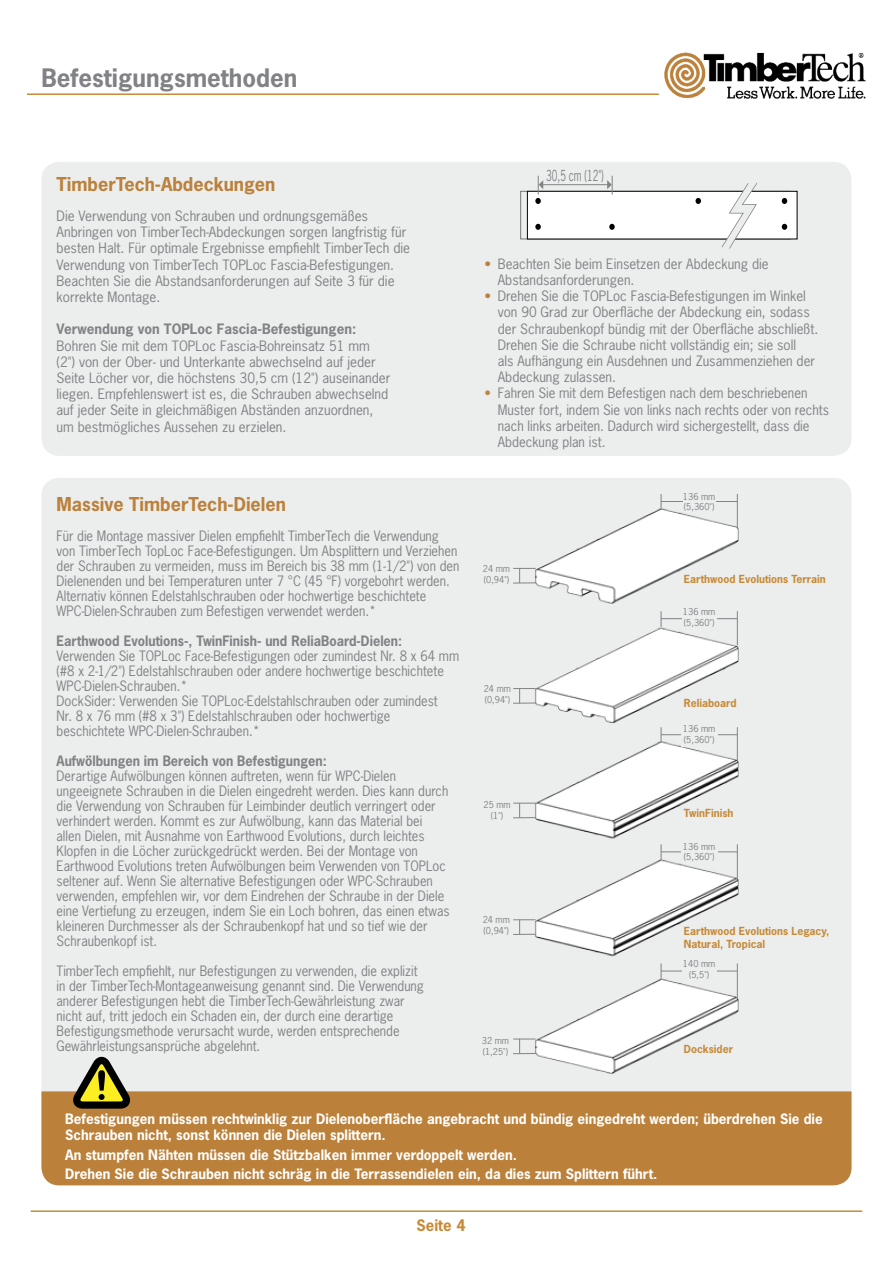
<style>
.page{position:relative;width:893px;height:1263px;background:#fff}
.page>*{position:absolute;margin:0;border:0;box-sizing:border-box;transform-origin:0 0}
.t1{font:700 24px "News Gothic Std";color:#808285}
.t2{font:700 18px "News Gothic Std";color:#bb813b}
.t3{font:700 15px "News Gothic Std";color:#c68a37}
.t4{font:14.25px "News Gothic Std";color:#808285;scale:.69 1}
.t5{font:13.5px/15px "News Gothic Std";color:#808285;scale:.95 1}
.t6{font:13.5px/16.2px "News Gothic Std";color:#808285}
.t7{font:700 13.5px/16.2px "News Gothic Std";color:#fff}
.t8{font:700 13.5px "News Gothic Std";color:#808285;scale:.95 1}
.t9{font:700 13.5px "News Gothic Std";color:#808285}
.t10{font:700 10.5px/12.6px "News Gothic Std";color:#c68a37}
.t11{font:9px/10.8px "News Gothic Std";color:#808285}
.s1{color:#bb813b}
.s2{color:#bc8841}
</style>
<div class="page">
<hr style="left:27px;top:93px;width:632px;height:2px;background:#c68a37">
<hr style="left:31px;top:1210px;width:831px;height:2px;background:#c68a37">
<img style="left:664px;top:53px;width:201px;height:45px">
<div style="left:41px;top:478px;width:810px;height:707px;background:#eceded;border-radius:18px"></div>
<div style="left:41px;top:162px;width:810px;height:294px;background:#eceded"></div>
<img style="left:521px;top:494px;width:218px;height:110px">
<svg style="left:661px;top:494px;width:1px;height:16px"></svg>
<hr style="left:737px;top:494px;width:1px;height:34px;background:#808285">
<hr style="left:661px;top:501px;width:76px;height:1px;background:#808285">
<div style="left:683px;top:493px;width:33px;height:19px;background:#eceded"></div>
<svg style="left:513px;top:568px;width:23px;height:16px"></svg>
<img style="left:535px;top:611px;width:204px;height:117px">
<svg style="left:513px;top:688px;width:23px;height:16px"></svg>
<svg style="left:661px;top:611px;width:1px;height:16px"></svg>
<hr style="left:737px;top:611px;width:1px;height:34px;background:#808285">
<hr style="left:661px;top:618px;width:76px;height:1px;background:#808285">
<div style="left:682px;top:608px;width:34px;height:23px;background:#eceded"></div>
<img style="left:521px;top:728px;width:218px;height:105px">
<svg style="left:513px;top:803px;width:23px;height:15px"></svg>
<svg style="left:661px;top:727px;width:1px;height:16px"></svg>
<hr style="left:737px;top:727px;width:1px;height:34px;background:#808285">
<hr style="left:661px;top:734px;width:76px;height:1px;background:#808285">
<div style="left:681px;top:725px;width:37px;height:21px;background:#eceded"></div>
<img style="left:535px;top:833px;width:204px;height:124px">
<svg style="left:513px;top:919px;width:23px;height:16px"></svg>
<svg style="left:661px;top:844px;width:1px;height:16px"></svg>
<hr style="left:737px;top:844px;width:1px;height:34px;background:#808285">
<hr style="left:661px;top:852px;width:76px;height:1px;background:#808285">
<div style="left:681px;top:842px;width:37px;height:21px;background:#eceded"></div>
<img style="left:521px;top:963px;width:218px;height:111px">
<svg style="left:513px;top:1039px;width:23px;height:15px"></svg>
<svg style="left:661px;top:963px;width:1px;height:16px"></svg>
<hr style="left:737px;top:963px;width:1px;height:35px;background:#808285">
<hr style="left:661px;top:971px;width:76px;height:1px;background:#808285">
<div style="left:682px;top:960px;width:34px;height:23px;background:#eceded"></div>
<div style="left:41px;top:1091px;width:810px;height:94px;background:#bb813b"></div>
<svg style="left:70px;top:1056px;width:68px;height:56px"></svg>
<div style="left:527px;top:191px;width:270px;height:48px;background:#fff"></div>
<div style="left:527px;top:191px;width:270px;height:48px;border:1px solid #000"></div>
<svg style="left:535px;top:224px;width:6px;height:6px"></svg>
<svg style="left:609px;top:224px;width:6px;height:6px"></svg>
<svg style="left:535px;top:176px;width:8px;height:28px"></svg>
<svg style="left:607px;top:176px;width:6px;height:19px"></svg>
<hr style="left:541px;top:184px;width:68px;height:1px;background:#808285">
<svg style="left:695px;top:198px;width:6px;height:6px"></svg>
<svg style="left:782px;top:198px;width:5px;height:6px"></svg>
<svg style="left:782px;top:224px;width:5px;height:6px"></svg>
<svg style="left:720px;top:179px;width:39px;height:72px"></svg>
<h1 class="t1" style="left:41px;top:62px;width:257px">Befestigungsmethoden</h1>
<h2 class="t2" style="left:57px;top:173px;width:220px">TimberTech-Abdeckungen</h2>
<p class="t6" style="left:57px;top:208px;width:355px">Die Verwendung von Schrauben und ordnungsgemäßes Anbringen von TimberTech-Abdeckungen sorgen langfristig für besten Halt. Für optimale Ergebnisse empfiehlt TimberTech die Verwendung von TimberTech TOPLoc Fascia-Befestigungen.<br>Beachten Sie die Abstandsanforderungen auf Seite 3 für die korrekte Montage.</p>
<p class="t9" style="left:57px;top:320px;width:301px">Verwendung von TOPLoc Fascia-Befestigungen:</p>
<p class="t6" style="left:57px;top:337px;width:336px">Bohren Sie mit dem TOPLoc Fascia-Bohreinsatz 51 mm (2") von der Ober- und Unterkante abwechselnd auf jeder Seite Löcher vor, die höchstens 30,5 cm (12") auseinander liegen. Empfehlenswert ist es, die Schrauben abwechselnd auf jeder Seite in gleichmäßigen Abständen anzuordnen, um bestmögliches Aussehen zu erzielen.</p>
<h2 class="t2" style="left:57px;top:493px;width:231px">Massive TimberTech-Dielen</h2>
<p class="t5" style="left:57px;top:529px;width:425px">Für die Montage massiver Dielen empfiehlt TimberTech die Verwendung von TimberTech TopLoc Face-Befestigungen. Um Absplittern und Verziehen der Schrauben zu vermeiden, muss im Bereich bis 38 mm (1-1/2") von den Dielenenden und bei Temperaturen unter 7 °C (45 °F) vorgebohrt werden.<br>Alternativ können Edelstahlschrauben oder hochwertige beschichtete WPC‑Dielen-Schrauben zum Befestigen verwendet werden.*</p>
<p class="t8" style="left:57px;top:632px;width:365px">Earthwood Evolutions-, TwinFinish- und ReliaBoard-Dielen:</p>
<p class="t5" style="left:57px;top:649px;width:425px">Verwenden Sie TOPLoc Face-Befestigungen oder zumindest Nr. 8 x 64 mm (#8 x 2-1/2") Edelstahlschrauben oder andere hochwertige beschichtete WPC-Dielen-Schrauben.*<br>DockSider: Verwenden Sie TOPLoc-Edelstahlschrauben oder zumindest<br>Nr. 8 x 76 mm (#8 x 3") Edelstahlschrauben oder hochwertige beschichtete WPC-Dielen-Schrauben.*</p>
<p class="t8" style="left:57px;top:752px;width:286px">Aufwölbungen im Bereich von Befestigungen:</p>
<p class="t5" style="left:57px;top:769px;width:415px">Derartige Aufwölbungen können auftreten, wenn für WPC-Dielen ungeeignete Schrauben in die Dielen eingedreht werden. Dies kann durch die Verwendung von Schrauben für Leimbinder deutlich verringert oder verhindert werden. Kommt es zur Aufwölbung, kann das Material bei allen Dielen, mit Ausnahme von Earthwood Evolutions, durch leichtes Klopfen in die Löcher zurückgedrückt werden. Bei der Montage von Earthwood Evolutions treten Aufwölbungen beim Verwenden von TOPLoc seltener auf. Wenn Sie alternative Befestigungen oder WPC-Schrauben verwenden, empfehlen wir, vor dem Eindrehen der Schraube in der Diele eine Vertiefung zu erzeugen, indem Sie ein Loch bohren, das einen etwas kleineren Durchmesser als der Schraubenkopf hat und so tief wie der Schraubenkopf ist.</p>
<p class="t5" style="left:57px;top:964px;width:388px">TimberTech empfiehlt, nur Befestigungen zu verwenden, die explizit in der TimberTech-Montageanweisung genannt sind. Die Verwendung anderer Befestigungen hebt die TimberTech-Gewährleistung zwar nicht auf, tritt jedoch ein Schaden ein, der durch eine derartige Befestigungsmethode verursacht wurde, werden entsprechende Gewährleistungsansprüche abgelehnt.</p>
<p class="t4" style="left:546px;top:166px;width:85px">30,5 cm (12")</p>
<p class="t6" style="left:498px;top:255px;width:272px;text-indent:-13px"><span class="s1">•</span> Beachten Sie beim Einsetzen der Abdeckung die<br>Abstandsanforderungen.</p>
<p class="t6" style="left:498px;top:288px;width:322px;text-indent:-13px"><span class="s1">•</span> Drehen Sie die TOPLoc Fascia-Befestigungen im Winkel von 90 Grad zur Oberfläche der Abdeckung ein, sodass der Schraubenkopf bündig mit der Oberfläche abschließt.<br>Drehen Sie die Schraube nicht vollständig ein; sie soll<br>als Aufhängung ein Ausdehnen und Zusammenziehen der Abdeckung zulassen.</p>
<p class="t6" style="left:498px;top:385px;width:333px;text-indent:-14px"><span class="s2">•</span> Fahren Sie mit dem Befestigen nach dem beschriebenen Muster fort, indem Sie von links nach rechts oder von rechts nach links arbeiten. Dadurch wird sichergestellt, dass die Abdeckung plan ist.</p>
<p class="t11" style="left:483px;top:563px;width:29px">24 mm (0,94")</p>
<p class="t11" style="left:484px;top:683px;width:29px">24 mm (0,94")</p>
<p class="t11" style="left:483px;top:799px;width:29px;text-align:center">25 mm (1")</p>
<p class="t11" style="left:483px;top:914px;width:29px">24 mm (0,94")</p>
<p class="t11" style="left:482px;top:1035px;width:29px">32 mm (1,25")</p>
<p class="t11" style="left:683px;top:491px;width:34px">136 mm (5,360")</p>
<p class="t10" style="left:684px;top:572px;width:143px">Earthwood Evolutions Terrain</p>
<p class="t11" style="left:683px;top:606px;width:34px">136 mm (5,360")</p>
<p class="t10" style="left:684px;top:696px;width:54px">Reliaboard</p>
<p class="t11" style="left:683px;top:723px;width:34px">136 mm (5,360")</p>
<p class="t10" style="left:684px;top:807px;width:51px">TwinFinish</p>
<p class="t11" style="left:683px;top:841px;width:34px">136 mm (5,360")</p>
<p class="t10" style="left:684px;top:925px;width:147px">Earthwood Evolutions Legacy,<br>Natural, Tropical</p>
<p class="t11" style="left:683px;top:959px;width:34px;text-align:center">140 mm (5,5")</p>
<p class="t10" style="left:684px;top:1042px;width:51px">Docksider</p>
<p class="t7" style="left:65px;top:1111px;width:759px">Befestigungen müssen rechtwinklig zur Dielenoberfläche angebracht und bündig eingedreht werden; überdrehen Sie die<br>Schrauben nicht, sonst können die Dielen splittern.</p>
<p class="t7" style="left:65px;top:1145px;width:594px;line-height:19.5px">An stumpfen Nähten müssen die Stützbalken immer verdoppelt werden.<br>Drehen Sie die Schrauben nicht schräg in die Terrassendielen ein, da dies zum Splittern führt.</p>
<p class="t3" style="left:417px;top:1215px;width:51px">Seite 4</p>
</div>
